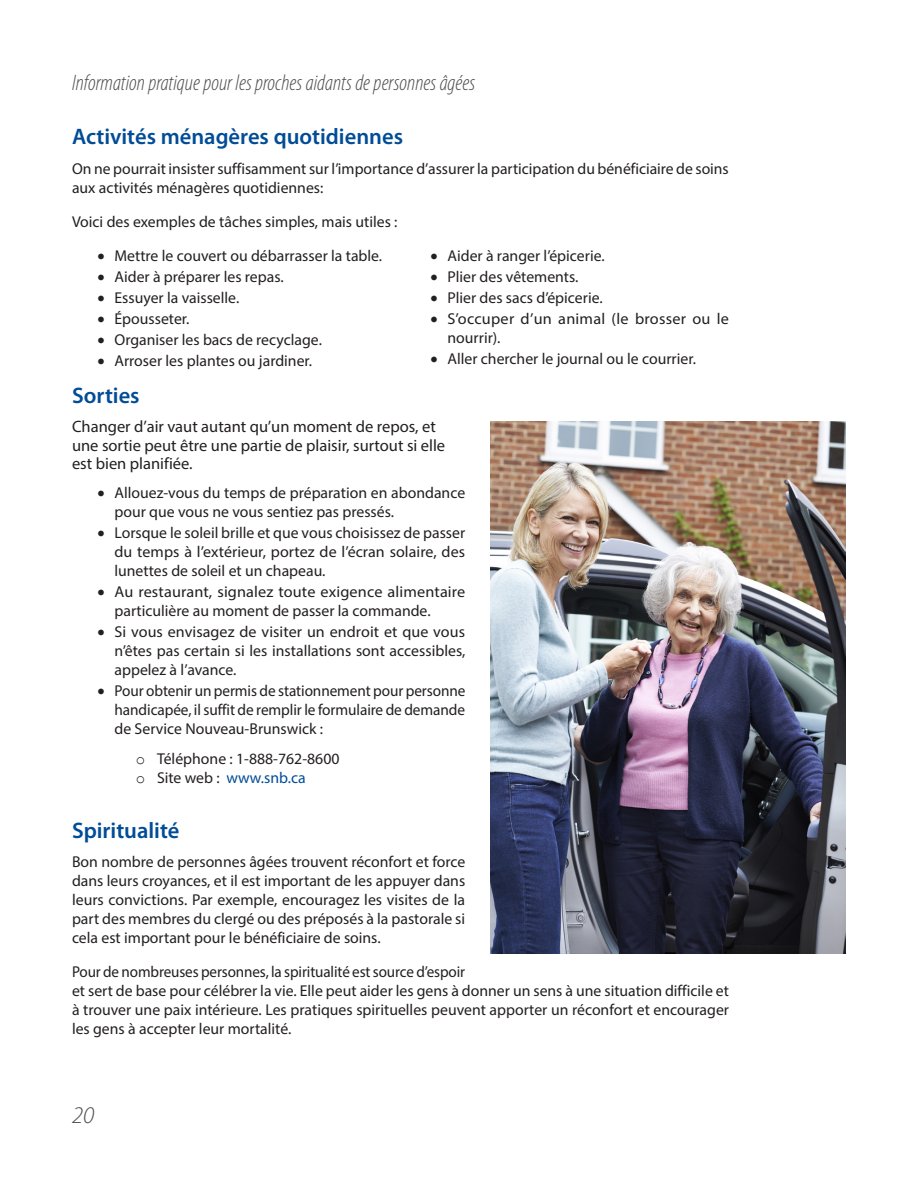
<style>
.page{position:relative;width:918px;height:1188px;background:#fff}
.page>*{position:absolute;margin:0;border:0;box-sizing:border-box;transform-origin:0 0}
.t1{font:italic 300 24px "Myriad Pro";color:#504d4e}
.t2{font:italic 300 condensed 22.5px "Myriad Pro";color:#504d4e}
.entête_2{font:600 22.5px "Myriad Pro";color:#004c97}
.entête_2-2{font:16.5px/18.1px "Myriad Pro";color:#231f20}
.texte{font:15.75px/18.9px "Myriad Pro";color:#231f20}
.texte-2{font:15.75px/18.9px "Myriad Pro";color:#231f20;scale:.96 1}
.t3{font:15.75px "Myriad Pro";color:#004c97}
.s1{font-family:"Courier New"}
.s2{font-family:"Courier New";color:#231f20}
.s3{color:#231f20}
</style>
<div class="page">
<img style="left:491px;top:422px;width:355px;height:532px">
<h2 class="t2" style="left:72px;top:71px;width:405px">Information pratique pour les proches aidants de personnes âgées</h2>
<p class="entête_2" style="left:72px;top:123px;width:333px">Activités ménagères quotidiennes</p>
<p class="texte" style="left:72px;top:159px;width:658px">On ne pourrait insister suffisamment sur l’importance d’assurer la participation du bénéficiaire de soins aux activités ménagères quotidiennes:</p>
<p class="texte" style="left:72px;top:212px;width:327px">Voici des exemples de tâches simples, mais utiles :</p>
<p class="texte" style="left:98px;top:246px;width:285px">• Mettre le couvert ou débarrasser la table.</p>
<p class="texte" style="left:98px;top:267px;width:186px">• Aider à préparer les repas.</p>
<p class="texte" style="left:98px;top:288px;width:142px">• Essuyer la vaisselle.</p>
<p class="texte" style="left:98px;top:309px;width:92px">• Épousseter.</p>
<p class="texte" style="left:98px;top:330px;width:225px">• Organiser les bacs de recyclage.</p>
<p class="texte" style="left:98px;top:351px;width:215px">• Arroser les plantes ou jardiner.</p>
<p class="texte" style="left:431px;top:246px;width:174px">• Aider à ranger l’épicerie.</p>
<p class="texte" style="left:431px;top:267px;width:148px">• Plier des vêtements.</p>
<p class="texte" style="left:431px;top:288px;width:172px">• Plier des sacs d’épicerie.</p>
<p class="texte" style="left:448px;top:309px;width:283px;text-indent:-17px">• S’occuper d’un animal (le brosser ou le nourrir).</p>
<p class="texte" style="left:431px;top:349px;width:266px">• Aller chercher le journal ou le courrier.</p>
<p class="entête_2" style="left:72px;top:382px;width:69px">Sorties</p>
<p class="entête_2-2" style="left:72px;top:418px;width:375px">Changer d’air vaut autant qu’un moment de repos, et une sortie peut être une partie de plaisir, surtout si elle est bien planifiée.</p>
<p class="texte" style="left:115px;top:483px;width:352px;text-indent:-17px">• Allouez-vous du temps de préparation en abondance pour que vous ne vous sentiez pas pressés.</p>
<p class="texte" style="left:115px;top:523px;width:352px;text-align:justify;text-indent:-17px">• Lorsque le soleil brille et que vous choisissez de passer du temps à l’extérieur, portez de l’écran solaire, des lunettes de soleil et un chapeau.</p>
<p class="texte" style="left:115px;top:582px;width:352px;text-indent:-17px">• Au restaurant, signalez toute exigence alimentaire particulière au moment de passer la commande.</p>
<p class="texte" style="left:115px;top:622px;width:352px;text-align:justify;text-indent:-17px">• Si vous envisagez de visiter un endroit et que vous n’êtes pas certain si les installations sont accessibles, appelez à l’avance.</p>
<p class="texte" style="left:115px;top:681px;width:352px;text-align:justify;text-indent:-17px">• Pour obtenir un permis de stationnement pour personne handicapée, il suffit de remplir le formulaire de demande de Service Nouveau-Brunswick :</p>
<p class="texte" style="left:136px;top:749px;width:205px"><span class="s1">o</span> Téléphone : 1-888-762-8600</p>
<p class="t3" style="left:136px;top:768px;width:171px"><span class="s2">o</span> <span class="s3">Site web :</span> www.snb.ca</p>
<p class="entête_2" style="left:72px;top:816px;width:109px">Spiritualité</p>
<p class="texte" style="left:72px;top:852px;width:395px;text-align:justify">Bon nombre de personnes âgées trouvent réconfort et force dans leurs croyances, et il est important de les appuyer dans leurs convictions. Par exemple, encouragez les visites de la part des membres du clergé ou des préposés à la pastorale si cela est important pour le bénéficiaire de soins.</p>
<p class="texte-2" style="left:72px;top:962px;width:686px">Pour de nombreuses personnes, la spiritualité est source d’espoir<br>et sert de base pour célébrer la vie. Elle peut aider les gens à donner un sens à une situation difficile et à trouver une paix intérieure. Les pratiques spirituelles peuvent apporter un réconfort et encourager les gens à accepter leur mortalité.</p>
<h1 class="t1" style="left:72px;top:1100px;width:24px">20</h1>
</div>
